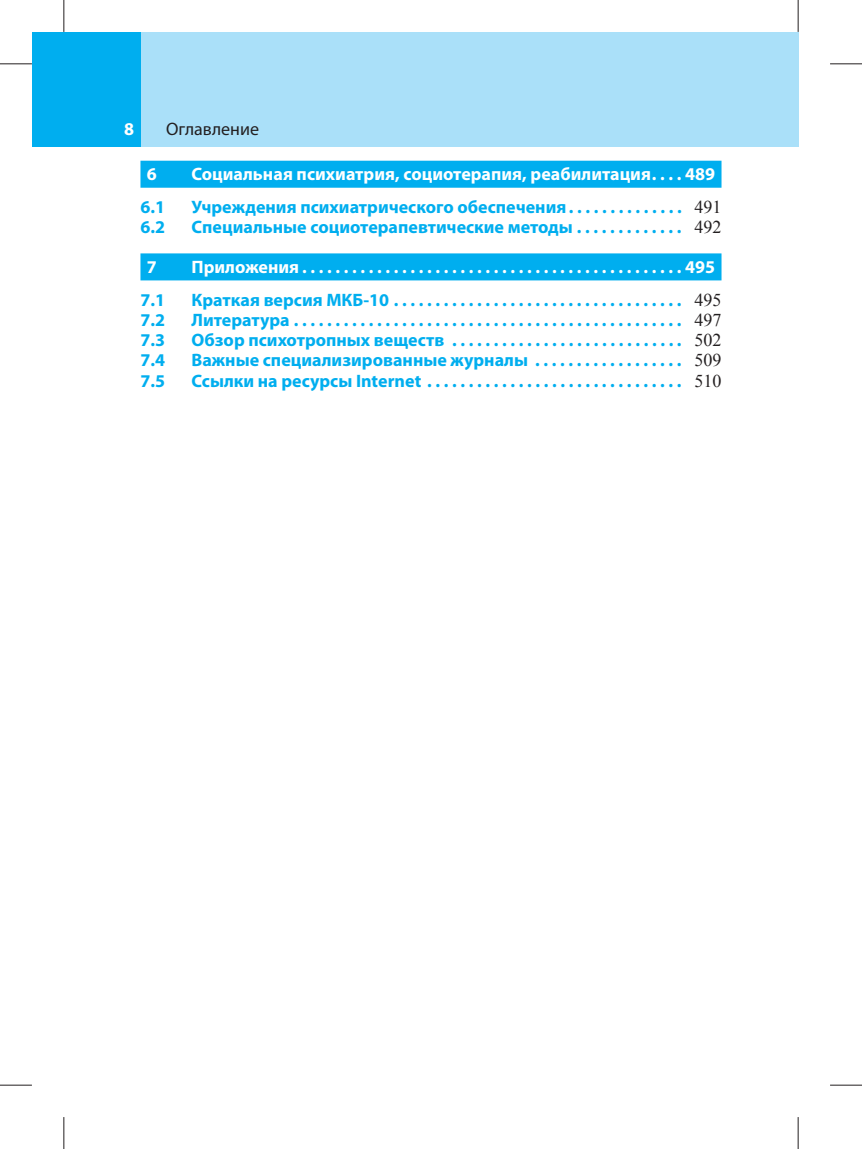
<style>
.page{position:relative;width:862px;height:1149px;background:#fff}
.page>*{position:absolute;margin:0;border:0;box-sizing:border-box;transform-origin:0 0}
.t1{font:700 18px "Myriad Pro";color:#00aeef}
.t2{font:700 18px "Myriad Pro";color:#fff}
.t3{font:18px "Myriad Pro";color:#231f20}
.s1{font-family:"Times New Roman";font-weight:400;color:#231f20}
</style>
<div class="page">
<div style="left:32px;top:32px;width:765px;height:115px;background:#aae0f9"></div>
<div style="left:32px;top:32px;width:108px;height:115px;background:#00aeef"></div>
<div style="left:140px;top:161px;width:581px;height:27px;background:#00aeef"></div>
<div style="left:140px;top:253px;width:581px;height:27px;background:#00aeef"></div>
<hr style="left:0;top:63px;width:32px;height:1px;background:#231f20">
<hr style="left:829px;top:63px;width:32px;height:1px;background:#231f20">
<hr style="left:0;top:1084px;width:32px;height:1px;background:#231f20">
<hr style="left:829px;top:1084px;width:32px;height:1px;background:#231f20">
<hr style="left:63px;top:0;width:1px;height:32px;background:#231f20">
<hr style="left:63px;top:1116px;width:1px;height:32px;background:#231f20">
<hr style="left:797px;top:0;width:1px;height:32px;background:#231f20">
<hr style="left:797px;top:1116px;width:1px;height:32px;background:#231f20">
<p class="t2" style="left:124px;top:122px;width:11px">8</p>
<p class="t3" style="left:166px;top:122px;width:94px">Оглавление</p>
<p class="t2" style="left:147px;top:167px;width:11px">6</p>
<p class="t2" style="left:191px;top:167px;width:524px">Социальная психиатрия, социотерапия, реабилитация. . . . 489</p>
<p class="t1" style="left:140px;top:200px;width:26px">6.1</p>
<p class="t1" style="left:191px;top:200px;width:531px">Учреждения психиатрического обеспечения . . . . . . . . . . . . . . <span class="s1">491</span></p>
<p class="t1" style="left:140px;top:220px;width:26px">6.2</p>
<p class="t1" style="left:191px;top:220px;width:531px">Специальные социотерапевтические методы . . . . . . . . . . . . . <span class="s1">492</span></p>
<p class="t2" style="left:147px;top:259px;width:11px">7</p>
<p class="t2" style="left:191px;top:259px;width:524px">Приложения . . . . . . . . . . . . . . . . . . . . . . . . . . . . . . . . . . . . . . . . . . . . . . 495</p>
<p class="t1" style="left:140px;top:292px;width:26px">7.1</p>
<p class="t1" style="left:191px;top:292px;width:531px">Краткая версия МКБ-10 . . . . . . . . . . . . . . . . . . . . . . . . . . . . . . . . . . . <span class="s1">495</span></p>
<p class="t1" style="left:140px;top:313px;width:26px">7.2</p>
<p class="t1" style="left:191px;top:313px;width:531px">Литература . . . . . . . . . . . . . . . . . . . . . . . . . . . . . . . . . . . . . . . . . . . . . . . <span class="s1">497</span></p>
<p class="t1" style="left:140px;top:333px;width:26px">7.3</p>
<p class="t1" style="left:191px;top:333px;width:531px">Обзор психотропных веществ . . . . . . . . . . . . . . . . . . . . . . . . . . . . <span class="s1">502</span></p>
<p class="t1" style="left:140px;top:353px;width:26px">7.4</p>
<p class="t1" style="left:191px;top:353px;width:531px">Важные специализированные журналы . . . . . . . . . . . . . . . . . . <span class="s1">509</span></p>
<p class="t1" style="left:140px;top:373px;width:26px">7.5</p>
<p class="t1" style="left:191px;top:373px;width:531px">Ссылки на ресурсы Internet . . . . . . . . . . . . . . . . . . . . . . . . . . . . . . . <span class="s1">510</span></p>
</div>
